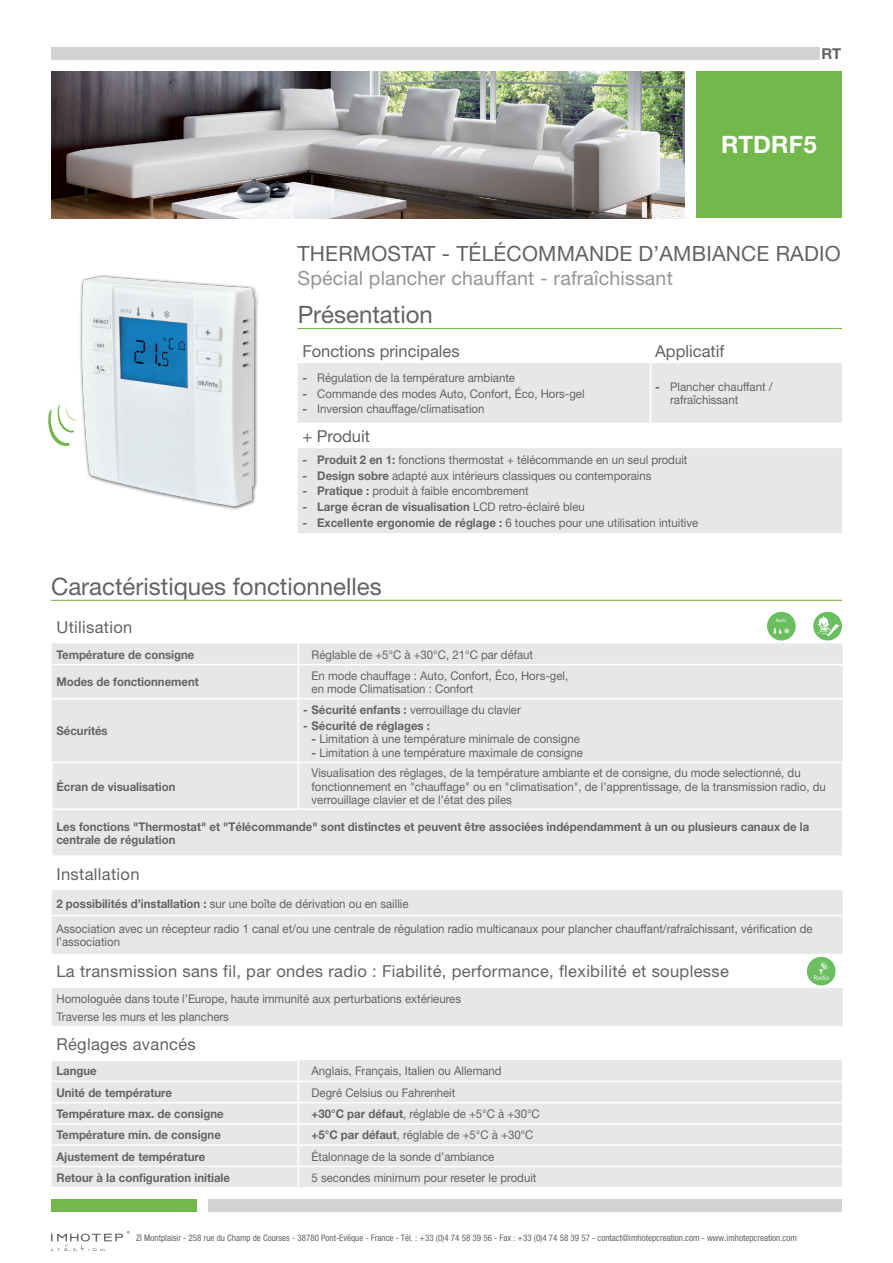
<style>
.page{position:relative;width:893px;height:1263px;background:#fff}
.page>*{position:absolute;margin:0;border:0;box-sizing:border-box;transform-origin:0 0}
.t1{font:24px "Helvetica Neue";color:#636366}
.t2{font:700 24px "Helvetica Neue";letter-spacing:.01em;color:#fff}
.t3{font:21px "Helvetica Neue";letter-spacing:.01em;color:#636366}
.t4{font:19.5px "Helvetica Neue";letter-spacing:.01em;color:#939598}
.t5{font:16.5px "Helvetica Neue";letter-spacing:.02em;color:#636366}
.t6{font:700 15px "Helvetica Neue";color:#636366}
.t7{font:12px/13.5px "Helvetica Neue";color:#636366;scale:.95 1}
.t8{font:700 12px/13.5px "Helvetica Neue";color:#636366;scale:.95 1}
.t9{font:condensed 9px "Helvetica Neue";color:#636366}
.t10{font:5.1px "Myriad Pro";color:#fff}
.s1{font-weight:700}
.s2{font-weight:400}
</style>
<div class="page">
<div style="left:696px;top:71px;width:146px;height:146px;background:#72b84b"></div>
<div style="left:51px;top:1199px;width:146px;height:13px;background:#72b84b"></div>
<div style="left:208px;top:1199px;width:634px;height:13px;background:#d1d2d4"></div>
<div style="left:51px;top:47px;width:791px;height:13px;background:#d1d2d4"></div>
<svg style="left:51px;top:1231px;width:79px;height:20px"></svg>
<hr style="left:298px;top:328px;width:544px;height:1px;background:#72b84b">
<svg style="left:298px;top:363px;width:544px;height:170px;fill:#e6e7e9"></svg>
<hr style="left:650px;top:363px;width:1px;height:60px;background:#fff">
<div style="left:821px;top:47px;width:21px;height:13px;background:#fff"></div>
<hr style="left:51px;top:600px;width:791px;height:1px;background:#72b84b">
<svg style="left:52px;top:643px;width:791px;height:544px;fill:#e6e7e9"></svg>
<hr style="left:52px;top:698px;width:246px;height:1px;background:#fff">
<hr style="left:298px;top:698px;width:545px;height:1px;background:#fff">
<svg style="left:298px;top:643px;width:1px;height:21px"></svg>
<hr style="left:298px;top:665px;width:1px;height:33px;background:#fff">
<hr style="left:298px;top:699px;width:1px;height:63px;background:#fff">
<hr style="left:52px;top:1059px;width:247px;height:2px;background:#fff">
<hr style="left:52px;top:1081px;width:246px;height:1px;background:#fff">
<hr style="left:298px;top:1081px;width:545px;height:1px;background:#fff">
<hr style="left:52px;top:1102px;width:246px;height:1px;background:#fff">
<hr style="left:52px;top:1123px;width:246px;height:2px;background:#fff">
<hr style="left:52px;top:1144px;width:246px;height:2px;background:#fff">
<hr style="left:52px;top:1166px;width:246px;height:1px;background:#fff">
<hr style="left:298px;top:1102px;width:545px;height:1px;background:#fff">
<hr style="left:298px;top:1123px;width:545px;height:2px;background:#fff">
<hr style="left:298px;top:1144px;width:545px;height:2px;background:#fff">
<hr style="left:298px;top:1166px;width:545px;height:1px;background:#fff">
<hr style="left:52px;top:664px;width:246px;height:1px;background:#fff">
<hr style="left:298px;top:664px;width:545px;height:1px;background:#fff">
<svg style="left:298px;top:1061px;width:1px;height:126px"></svg>
<svg style="left:842px;top:1060px;width:1px;height:127px"></svg>
<hr style="left:52px;top:915px;width:246px;height:1px;background:#fff">
<hr style="left:298px;top:915px;width:545px;height:1px;background:#fff">
<hr style="left:51px;top:762px;width:247px;height:1px;background:#fff">
<hr style="left:51px;top:763px;width:2px;height:45px;background:#fff">
<hr style="left:298px;top:762px;width:545px;height:1px;background:#fff">
<hr style="left:298px;top:763px;width:1px;height:45px;background:#fff">
<hr style="left:842px;top:763px;width:1px;height:45px;background:#fff">
<hr style="left:51px;top:808px;width:247px;height:2px;background:#fff">
<hr style="left:51px;top:810px;width:2px;height:45px;background:#fff">
<hr style="left:298px;top:808px;width:545px;height:2px;background:#fff">
<hr style="left:842px;top:810px;width:1px;height:45px;background:#fff">
<hr style="left:51px;top:855px;width:247px;height:2px;background:#fff">
<hr style="left:298px;top:855px;width:545px;height:2px;background:#fff">
<div style="left:807px;top:957px;width:29px;height:28px;background:#69be5d;border-radius:50%"></div>
<svg style="left:814px;top:961px;width:15px;height:19px"></svg>
<div style="left:813px;top:612px;width:29px;height:28px;background:#69be5d;border-radius:50%"></div>
<svg style="left:816px;top:616px;width:24px;height:20px"></svg>
<div style="left:767px;top:612px;width:29px;height:28px;background:#69be5d;border-radius:50%"></div>
<svg style="left:774px;top:628px;width:15px;height:6px"></svg>
<img style="left:65px;top:275px;width:193px;height:234px">
<img style="left:51px;top:71px;width:634px;height:148px">
<svg style="left:48px;top:403px;width:29px;height:43px"></svg>
<p class="t6" style="left:821px;top:45px;width:21px">RT</p>
<h1 class="t2" style="left:721px;top:130px;width:97px">RTDRF5</h1>
<h2 class="t3" style="left:298px;top:241px;width:545px">Thermostat - TéLécommande d’ambiance radio</h2>
<h3 class="t4" style="left:298px;top:266px;width:377px">Spécial plancher chauffant - rafraîchissant</h3>
<h1 class="t1" style="left:298px;top:300px;width:137px">Présentation</h1>
<h3 class="t5" style="left:302px;top:341px;width:159px">Fonctions principales</h3>
<h3 class="t5" style="left:655px;top:341px;width:71px">Applicatif</h3>
<p class="t7" style="left:302px;top:371px;width:225px"><span class="s1">-</span> Régulation de la température ambiante</p>
<p class="t7" style="left:302px;top:386px;width:299px"><span class="s1">-</span> Commande des modes Auto, Confort, éco, Hors-gel</p>
<p class="t7" style="left:302px;top:402px;width:193px"><span class="s1">-</span> I nversion chauffage/climatisation</p>
<p class="t7" style="left:670px;top:380px;width:109px;text-indent:-15px"><span class="s1">-</span> Plancher chauffant / rafraîchissant</p>
<h3 class="t5" style="left:302px;top:426px;width:69px">+ Produit</h3>
<p class="t7" style="left:302px;top:453px;width:407px"><span class="s1">- Produit 2 en 1:</span> fonctions thermostat + télécommande en un seul produit</p>
<p class="t7" style="left:302px;top:469px;width:369px"><span class="s1">- Design sobre</span> adapté aux intérieurs classiques ou contemporains</p>
<p class="t7" style="left:302px;top:484px;width:240px"><span class="s1">- Pratique :</span> produit à faible encombrement</p>
<p class="t8" style="left:302px;top:500px;width:299px">- Large écran de visualisation <span class="s2">LCD retro-éclairé bleu</span></p>
<p class="t7" style="left:302px;top:515px;width:418px"><span class="s1">- Excellente ergonomie de réglage :</span> 6 touches pour une utilisation intuitive</p>
<h1 class="t1" style="left:51px;top:572px;width:332px">Caractéristiques fonctionnelles</h1>
<h3 class="t5" style="left:56px;top:617px;width:78px">Utilisation</h3>
<p class="t8" style="left:56px;top:647px;width:147px">Température de consigne</p>
<p class="t7" style="left:312px;top:647px;width:235px">Réglable de +5°C à +30°C, 21°C par défaut</p>
<p class="t8" style="left:56px;top:675px;width:151px">Modes de fonctionnement</p>
<p class="t7" style="left:312px;top:668px;width:272px">En mode chauffage : Auto, Confort, éco, H ors-gel, en mode Climatisation : Confort</p>
<p class="t8" style="left:56px;top:724px;width:55px">Sécurités</p>
<p class="t7" style="left:303px;top:703px;width:231px"><span class="s1">- Sécurité enfants :</span> verrouillage du clavier</p>
<p class="t8" style="left:303px;top:718px;width:135px">- Sécurité de réglages :</p>
<p class="t7" style="left:312px;top:732px;width:284px"><span class="s1">-</span> Limitation à une température minimale de consigne</p>
<p class="t7" style="left:312px;top:745px;width:287px"><span class="s1">-</span> Limitation à une température maximale de consigne</p>
<p class="t10" style="left:776px;top:617px;width:12px">Auto</p>
<p class="t8" style="left:56px;top:779px;width:127px">écran de visualisation</p>
<p class="t7" style="left:312px;top:766px;width:543px">Visualisation des réglages, de la température ambiante et de consigne, du mode selectionné, du fonctionnement en "chauffage" ou en "climatisation", de l’apprentissage, de la transmission radio, du verrouillage clavier et de l’état des piles</p>
<p class="t8" style="left:56px;top:819px;width:794px">Les fonctions "Thermostat" et "Télécommande" sont distinctes et peuvent être associées indépendamment à un ou plusieurs canaux de la centrale de régulation</p>
<h3 class="t5" style="left:56px;top:864px;width:85px">I nstallation</h3>
<p class="t7" style="left:56px;top:890px;width:797px;line-height:25.2px"><span class="s1">2 possibilités d’installation :</span> sur une boîte de dérivation ou en saillie<br>Association avec un récepteur radio 1 canal et/ou une centrale de régulation radio multicanaux pour plancher chauffant/rafraîchissant, vérification de</p>
<p class="t7" style="left:56px;top:935px;width:68px">l’association</p>
<h3 class="t5" style="left:56px;top:961px;width:674px">La transmission sans fil, par ondes radio : Fiabilité, performance, flexibilité et souplesse</h3>
<p class="t7" style="left:56px;top:989px;width:427px;line-height:17.7px">Homologuée dans toute l’Europe, haute immunité aux perturbations extérieures<br>Traverse les murs et les planchers</p>
<h3 class="t5" style="left:56px;top:1034px;width:141px">Réglages avancés</h3>
<p class="t8" style="left:56px;top:1064px;width:44px">Langue</p>
<p class="t7" style="left:312px;top:1064px;width:202px">Anglais, Français, Italien ou Allemand</p>
<p class="t8" style="left:56px;top:1085px;width:123px">Unité de température</p>
<p class="t7" style="left:312px;top:1085px;width:153px">Degré Celsius ou Fahrenheit</p>
<p class="t8" style="left:56px;top:1107px;width:178px">Température max. de consigne</p>
<p class="t7" style="left:312px;top:1107px;width:241px"><span class="s1">+30°C par défaut</span>, réglable de +5°C à +30°C</p>
<p class="t8" style="left:56px;top:1128px;width:175px">Température min. de consigne</p>
<p class="t7" style="left:312px;top:1128px;width:234px"><span class="s1">+5°C par défaut</span>, réglable de +5°C à +30°C</p>
<p class="t8" style="left:56px;top:1149px;width:158px">Ajustement de température</p>
<p class="t7" style="left:312px;top:1149px;width:194px">étalonnage de la sonde d’ambiance</p>
<p class="t8" style="left:56px;top:1170px;width:184px">Retour à la configuration initiale</p>
<p class="t7" style="left:312px;top:1170px;width:238px">5 secondes minimum pour reseter le produit</p>
<p class="t9" style="left:136px;top:1233px;width:662px">ZI Montplaisir - 258 rue du Champ de Courses - 38780 Pont-Evêque - France - Tél. : +33 (0)4 74 58 39 56 - Fax : +33 (0)4 74 58 39 57 - contact@imhotepcreation.com - www.imhotepcreation.com</p>
</div>
